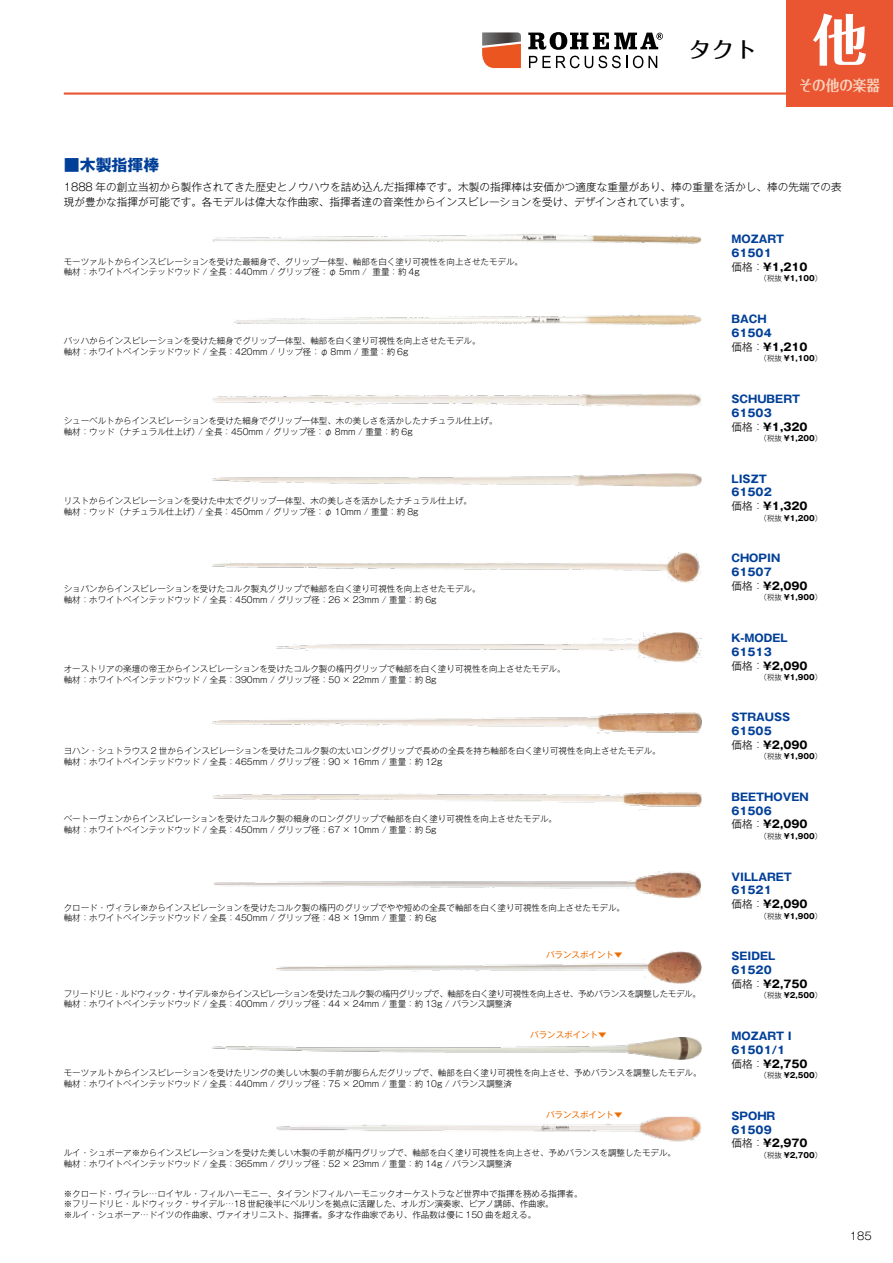
<style>
.page{position:relative;width:893px;height:1263px;background:#fff}
.page>*{position:absolute;margin:0;border:0;box-sizing:border-box;transform-origin:0 0}
.t1{font:700 55.35px "Folk Pro";color:#fff}
.t2{font:500 22.35px "Folk Pro";color:#000}
.t3{font:700 15.9px "Gothic MB101 Pr 6 N";color:#003f98}
.t4{font:700 14.85px "Folk Pro";color:#fad2bd;scale:.91 1}
.t5{font:700 10.65px/13.8px "Gothic MB101 Pr 6 N";color:#003f98}
.t6{font:300 10.65px/14.9px "Gothic MB101 Pr 6 N";letter-spacing:.005em;color:#000}
.t7{font:300 8.55px/10.6px "Gothic MB101 Pr 6 N";color:#000}
.t8{font:300 8.55px/10.6px "Gothic MB101 Pr 6 N";letter-spacing:-.04em;color:#000}
.t9{font:8.55px "Gothic MB101 Pr 6 N";color:#ed6c00}
.t10{font:700 7.5px "Gothic MB101 Pr 6 N";color:#000}
.s1{font-weight:300;color:#000}
.s2{color:#000}
.s3{font-weight:300}
</style>
<div class="page">
<hr style="left:64px;top:92px;width:723px;height:3px;background:#ea5532">
<div style="left:787px;top:0;width:106px;height:106px;background:#ea5532"></div>
<svg style="left:528px;top:32px;width:135px;height:18px"></svg>
<svg style="left:529px;top:56px;width:128px;height:12px"></svg>
<svg style="left:482px;top:32px;width:39px;height:36px"></svg>
<img style="left:276px;top:1117px;width:426px;height:24px">
<img style="left:213px;top:1037px;width:489px;height:23px">
<img style="left:276px;top:951px;width:426px;height:33px">
<img style="left:213px;top:234px;width:489px;height:10px">
<img style="left:234px;top:314px;width:468px;height:12px">
<img style="left:213px;top:394px;width:489px;height:12px">
<img style="left:213px;top:473px;width:489px;height:13px">
<img style="left:213px;top:553px;width:488px;height:30px">
<img style="left:276px;top:633px;width:426px;height:29px">
<img style="left:213px;top:712px;width:489px;height:22px">
<img style="left:213px;top:792px;width:489px;height:19px">
<img style="left:213px;top:871px;width:489px;height:27px">
<h2 class="t2" style="left:688px;top:31px;width:70px">タクト</h2>
<h1 class="t1" style="left:812px;top:-7px;width:57px">他</h1>
<h3 class="t4" style="left:799px;top:72px;width:90px">その他の楽器</h3>
<h3 class="t3" style="left:64px;top:152px;width:97px">■木製指揮棒</h3>
<p class="t6" style="left:64px;top:179px;width:779px">1888 年の創立当初から製作されてきた歴史とノウハウを詰め込んだ指揮棒です。木製の指揮棒は安価かつ適度な重量があり、棒の重量を活かし、棒の先端での表現が豊かな指揮が可能です。各モデルは偉大な作曲家、指揮者達の音楽性からインスピレーションを受け、デザインされています。</p>
<p class="t5" style="left:731px;top:232px;width:78px">MOZART<br>61501<br><span class="s1">価格：</span><span class="s2">¥1,210</span></p>
<p class="t10" style="left:760px;top:272px;width:64px"><span class="s3">（税抜</span> ¥1,100<span class="s3">）</span></p>
<p class="t5" style="left:731px;top:312px;width:78px">BACH<br>61504<br><span class="s1">価格：</span><span class="s2">¥1,210</span></p>
<p class="t10" style="left:760px;top:352px;width:64px"><span class="s3">（税抜</span> ¥1,100<span class="s3">）</span></p>
<p class="t5" style="left:731px;top:392px;width:78px">SCHUBERT<br>61503<br><span class="s1">価格：</span><span class="s2">¥1,320</span></p>
<p class="t10" style="left:760px;top:432px;width:64px"><span class="s3">（税抜</span> ¥1,200<span class="s3">）</span></p>
<p class="t5" style="left:731px;top:471px;width:78px">LISZT<br>61502<br><span class="s1">価格：</span><span class="s2">¥1,320</span></p>
<p class="t10" style="left:760px;top:512px;width:64px"><span class="s3">（税抜</span> ¥1,200<span class="s3">）</span></p>
<p class="t5" style="left:731px;top:551px;width:78px">CHOPIN<br>61507<br><span class="s1">価格：</span><span class="s2">¥2,090</span></p>
<p class="t10" style="left:760px;top:591px;width:64px"><span class="s3">（税抜</span> ¥1,900<span class="s3">）</span></p>
<p class="t5" style="left:731px;top:631px;width:78px">K-MODEL<br>61513<br><span class="s1">価格：</span><span class="s2">¥2,090</span></p>
<p class="t10" style="left:760px;top:671px;width:64px"><span class="s3">（税抜</span> ¥1,900<span class="s3">）</span></p>
<p class="t5" style="left:731px;top:710px;width:78px">STRAUSS<br>61505<br><span class="s1">価格：</span><span class="s2">¥2,090</span></p>
<p class="t10" style="left:760px;top:750px;width:64px"><span class="s3">（税抜</span> ¥1,900<span class="s3">）</span></p>
<p class="t5" style="left:731px;top:789px;width:79px">BEETHOVEN<br>61506<br><span class="s1">価格：</span><span class="s2">¥2,090</span></p>
<p class="t10" style="left:760px;top:830px;width:64px"><span class="s3">（税抜</span> ¥1,900<span class="s3">）</span></p>
<p class="t5" style="left:731px;top:869px;width:78px">VILLARET<br>61521<br><span class="s1">価格：</span><span class="s2">¥2,090</span></p>
<p class="t10" style="left:760px;top:909px;width:64px"><span class="s3">（税抜</span> ¥1,900<span class="s3">）</span></p>
<p class="t5" style="left:731px;top:949px;width:78px">SEIDEL<br>61520<br><span class="s1">価格：</span><span class="s2">¥2,750</span></p>
<p class="t10" style="left:760px;top:989px;width:64px"><span class="s3">（税抜</span> ¥2,500<span class="s3">）</span></p>
<p class="t5" style="left:731px;top:1029px;width:78px">MOZART I<br>61501/1<br><span class="s1">価格：</span><span class="s2">¥2,750</span></p>
<p class="t10" style="left:760px;top:1069px;width:64px"><span class="s3">（税抜</span> ¥2,500<span class="s3">）</span></p>
<p class="t5" style="left:731px;top:1108px;width:78px">SPOHR<br>61509<br><span class="s1">価格：</span><span class="s2">¥2,970</span></p>
<p class="t7" style="left:64px;top:1147px;width:614px">ルイ・シュポーア※からインスピレーションを受けた美しい木製の手前が楕円グリップで、軸部を白く塗り可視性を向上させ、予めバランスを調整したモデル。</p>
<p class="t10" style="left:760px;top:1149px;width:64px"><span class="s3">（税抜</span> ¥2,700<span class="s3">）</span></p>
<p class="t7" style="left:64px;top:1157px;width:450px">軸材：ホワイトペインテッドウッド / 全長：365mm / グリップ径：52 × 23mm / 重量：約 14g / バランス調整済</p>
<p class="t7" style="left:64px;top:255px;width:461px">モーツァルトからインスピレーションを受けた最細身で、グリップ一体型、軸部を白く塗り可視性を向上させたモデル。軸材：ホワイトペインテッドウッド / 全長：440mm / グリップ径：φ 5mm / 重量：約 4g</p>
<p class="t7" style="left:64px;top:335px;width:418px">バッハからインスピレーションを受けた細身でグリップ一体型、軸部を白く塗り可視性を向上させたモデル。軸材：ホワイトペインテッドウッド / 全長：420mm / リップ径：φ 8mm / 重量：約 6g</p>
<p class="t7" style="left:64px;top:415px;width:435px">シューベルトからインスピレーションを受けた細身でグリップ一体型、木の美しさを活かしたナチュラル仕上げ。軸材：ウッド（ナチュラル仕上げ）/ 全長：450mm / グリップ径：φ 8mm / 重量：約 6g</p>
<p class="t7" style="left:64px;top:495px;width:410px">リストからインスピレーションを受けた中太でグリップ一体型、木の美しさを活かしたナチュラル仕上げ。軸材：ウッド（ナチュラル仕上げ）/ 全長：450mm / グリップ径：φ 10mm / 重量：約 8g</p>
<p class="t7" style="left:64px;top:583px;width:418px">ショパンからインスピレーションを受けたコルク製丸グリップで軸部を白く塗り可視性を向上させたモデル。軸材：ホワイトペインテッドウッド / 全長：450mm / グリップ径：26 × 23mm / 重量：約 6g</p>
<p class="t7" style="left:64px;top:663px;width:503px">オーストリアの楽壇の帝王からインスピレーションを受けたコルク製の楕円グリップで軸部を白く塗り可視性を向上させたモデル。軸材：ホワイトペインテッドウッド / 全長：390mm / グリップ径：50 × 22mm / 重量：約 8g</p>
<p class="t7" style="left:64px;top:745px;width:598px">ヨハン・シュトラウス 2 世からインスピレーションを受けたコルク製の太いロンググリップで長めの全長を持ち軸部を白く塗り可視性を向上させたモデル。軸材：ホワイトペインテッドウッド / 全長：465mm / グリップ径：90 × 16mm / 重量：約 12g</p>
<p class="t7" style="left:64px;top:813px;width:495px">ベートーヴェンからインスピレーションを受けたコルク製の細身のロンググリップで軸部を白く塗り可視性を向上させたモデル。軸材：ホワイトペインテッドウッド / 全長：450mm / グリップ径：67 × 10mm / 重量：約 5g</p>
<p class="t7" style="left:64px;top:901px;width:563px">クロード・ヴィラレ※からインスピレーションを受けたコルク製の楕円のグリップでやや短めの全長で軸部を白く塗り可視性を向上させたモデル。軸材：ホワイトペインテッドウッド / 全長：450mm / グリップ径：48 × 19mm / 重量：約 6g</p>
<p class="t9" style="left:546px;top:948px;width:78px">バランスポイント▼</p>
<p class="t8" style="left:64px;top:987px;width:639px">フリードリヒ・ルドウィック・サイデル※からインスピレーションを受けたコルク製の楕円グリップで、軸部を白く塗り可視性を向上させ、予めバランスを調整したモデル。軸材：ホワイトペインテッドウッド / 全長：400mm / グリップ径：44 × 24mm / 重量：約 13g / バランス調整済</p>
<p class="t9" style="left:530px;top:1028px;width:78px">バランスポイント▼</p>
<p class="t7" style="left:64px;top:1067px;width:639px">モーツァルトからインスピレーションを受けたリングの美しい木製の手前が膨らんだグリップで、軸部を白く塗り可視性を向上させ、予めバランスを調整したモデル。軸材：ホワイトペインテッドウッド / 全長：440mm / グリップ径：75 × 20mm / 重量：約 10g / バランス調整済</p>
<p class="t9" style="left:546px;top:1107px;width:78px">バランスポイント▼</p>
<p class="t7" style="left:64px;top:1187px;width:520px">※クロード・ヴィラレ…ロイヤル・フィルハーモニー、タイランドフィルハーモニックオーケストラなど世界中で指揮を務める指揮者。※フリードリヒ・ルドウィック・サイデル…18 世紀後半にベルリンを拠点に活躍した、オルガン演奏家、ピアノ講師、作曲家。<br>※ルイ・シュポーア…ドイツの作曲家、ヴァイオリニスト、指揮者。多才な作曲家であり、作品数は優に 150 曲を超える。</p>
<p class="t6" style="left:850px;top:1228px;width:23px">185</p>
</div>
